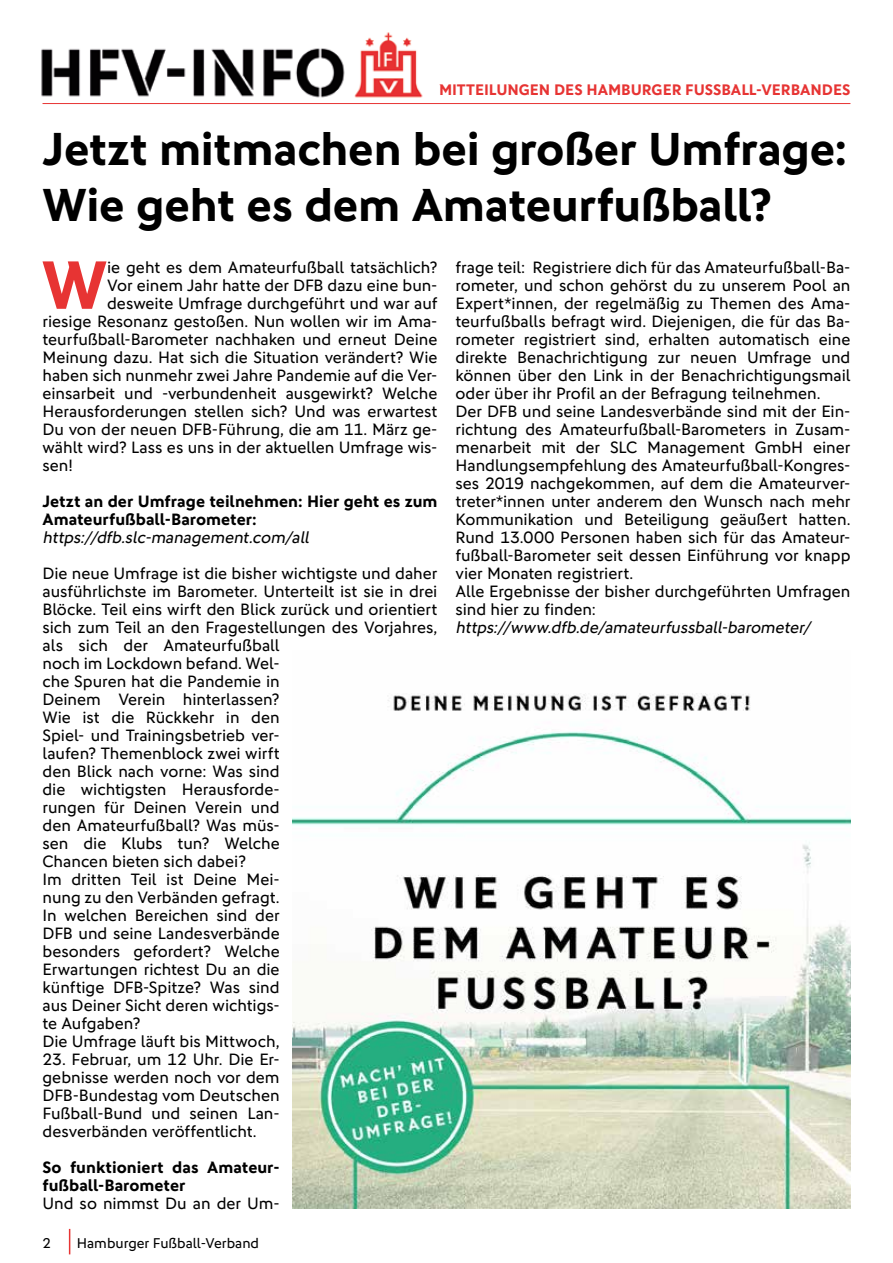
<style>
.page{position:relative;width:893px;height:1263px;background:#fff}
.page>*{position:absolute;margin:0;border:0;box-sizing:border-box;transform-origin:0 0}
.t1{font:700 68.7px "DFB Sans";color:#e73433}
.t2{font:700 46.5px/55.8px "DFB Sans";letter-spacing:-.005em;color:#000}
.t3{font:16.5px/18px "DFB Sans";color:#000}
.t4{font:700 16.5px/18px "DFB Sans";color:#000}
.t5{font:italic 16.5px "DFB Sans";color:#000}
.t6{font:700 15.3px "DFB Sans";color:#e73433}
.t7{font:14.25px "DFB Sans";color:#000}
</style>
<div class="page">
<svg style="left:69px;top:1229px;width:1px;height:25px"></svg>
<img style="left:41px;top:32px;width:382px;height:66px">
<hr style="left:43px;top:103px;width:807px;height:1px;background:#e73433">
<img style="left:292px;top:693px;width:558px;height:516px">
<p class="t6" style="left:439px;top:80px;width:413px">MITTEILUNGEN DES HAMBURGER FUSSBALL-VERBANDES</p>
<h2 class="t2" style="left:43px;top:121px;width:806px">Jetzt mitmachen bei großer Umfrage:<br>Wie geht es dem Amateurfußball?</h2>
<h1 class="t1" style="left:42px;top:244px;width:67px">W</h1>
<p class="t3" style="left:107px;top:258px;width:332px">ie geht es dem Amateurfußball tatsächlich?</p>
<p class="t3" style="left:455px;top:258px;width:396px">frage teil: Registriere dich für das Amateurfußball-Ba&shy;rometer, und schon gehörst du zu unserem Pool an Expert*innen, der regelmäßig zu Themen des Ama&shy;teurfußballs befragt wird. Diejenigen, die für das Ba&shy;rometer registriert sind, erhalten automatisch eine direkte Benachrichtigung zur neuen Umfrage und können über den Link in der Benachrichtigungsmail oder über ihr Profil an der Befragung teilnehmen.<br>Der DFB und seine Landesverbände sind mit der Ein&shy;richtung des Amateurfußball-Barometers in Zusam&shy;menarbeit mit der SLC Management GmbH einer Handlungsempfehlung des Amateurfußball-Kongres&shy;ses 2019 nachgekommen, auf dem die Amateurver&shy;treter*innen unter anderem den Wunsch nach mehr Kommunikation und Beteiligung geäußert hatten.<br>Rund 13.000 Personen haben sich für das Amateur&shy;fußball-Barometer seit dessen Einführung vor knapp vier Monaten registriert.<br>Alle Ergebnisse der bisher durchgeführten Umfragen sind hier zu finden:</p>
<p class="t5" style="left:455px;top:618px;width:360px">https://www.dfb.de/amateurfussball-barometer/</p>
<p class="t3" style="left:107px;top:276px;width:332px">Vor einem Jahr hatte der DFB dazu eine bun-</p>
<p class="t3" style="left:107px;top:294px;width:332px">desweite Umfrage durchgeführt und war auf</p>
<p class="t3" style="left:43px;top:312px;width:396px">riesige Resonanz gestoßen. Nun wollen wir im Ama-</p>
<p class="t3" style="left:43px;top:330px;width:396px">teurfußball-Barometer nachhaken und erneut Deine</p>
<p class="t3" style="left:43px;top:348px;width:396px">Meinung dazu. Hat sich die Situation verändert? Wie</p>
<p class="t3" style="left:43px;top:366px;width:396px">haben sich nunmehr zwei Jahre Pandemie auf die Ver-</p>
<p class="t3" style="left:43px;top:384px;width:396px">einsarbeit und -verbundenheit ausgewirkt? Welche</p>
<p class="t3" style="left:43px;top:402px;width:396px">Herausforderungen stellen sich? Und was erwartest</p>
<p class="t3" style="left:43px;top:420px;width:396px">Du von der neuen DFB-Führung, die am 11. März ge-</p>
<p class="t3" style="left:43px;top:438px;width:396px">wählt wird? Lass es uns in der aktuellen Umfrage wis-</p>
<p class="t3" style="left:43px;top:456px;width:32px">sen!</p>
<p class="t4" style="left:43px;top:492px;width:396px">Jetzt an der Umfrage teilnehmen: Hier geht es zum<br>Amateurfußball-Barometer:</p>
<p class="t5" style="left:43px;top:528px;width:271px">https://dfb.slc-management.com/all</p>
<p class="t3" style="left:43px;top:564px;width:396px">Die neue Umfrage ist die bisher wichtigste und daher ausführlichste im Barometer. Unterteilt ist sie in drei<br>Blöcke. Teil eins wirft den Blick zurück und orientiert sich zum Teil an den Fragestellungen des Vorjahres, als sich der Amateurfußball<br>noch im Lockdown befand. Wel-<br>che Spuren hat die Pandemie in<br>Deinem Verein hinterlassen?<br>Wie ist die Rückkehr in den<br>Spiel- und Trainingsbetrieb ver-<br>laufen? Themenblock zwei wirft<br>den Blick nach vorne: Was sind<br>die wichtigsten Herausforde-<br>rungen für Deinen Verein und<br>den Amateurfußball? Was müs-<br>sen die Klubs tun? Welche<br>Chancen bieten sich dabei?<br>Im dritten Teil ist Deine Mei-<br>nung zu den Verbänden gefragt.<br>In welchen Bereichen sind der<br>DFB und seine Landesverbände<br>besonders gefordert? Welche<br>Erwartungen richtest Du an die<br>künftige DFB-Spitze? Was sind<br>aus Deiner Sicht deren wichtigs-<br>te Aufgaben?<br>Die Umfrage läuft bis Mittwoch,</p>
<p class="t3" style="left:43px;top:1050px;width:239px;text-align:justify">23. Februar, um 12 Uhr. Die Er&shy;gebnisse werden noch vor dem DFB-Bundestag vom Deutschen Fußball-Bund und seinen Lan&shy;desverbänden veröffentlicht.</p>
<p class="t4" style="left:43px;top:1158px;width:239px">So funktioniert das Amateur&shy;fußball-Barometer</p>
<p class="t3" style="left:43px;top:1194px;width:239px">Und so nimmst Du an der Um-</p>
<p class="t7" style="left:43px;top:1235px;width:10px">2</p>
<p class="t7" style="left:77px;top:1235px;width:184px">Hamburger Fußball-Verband</p>
</div>
